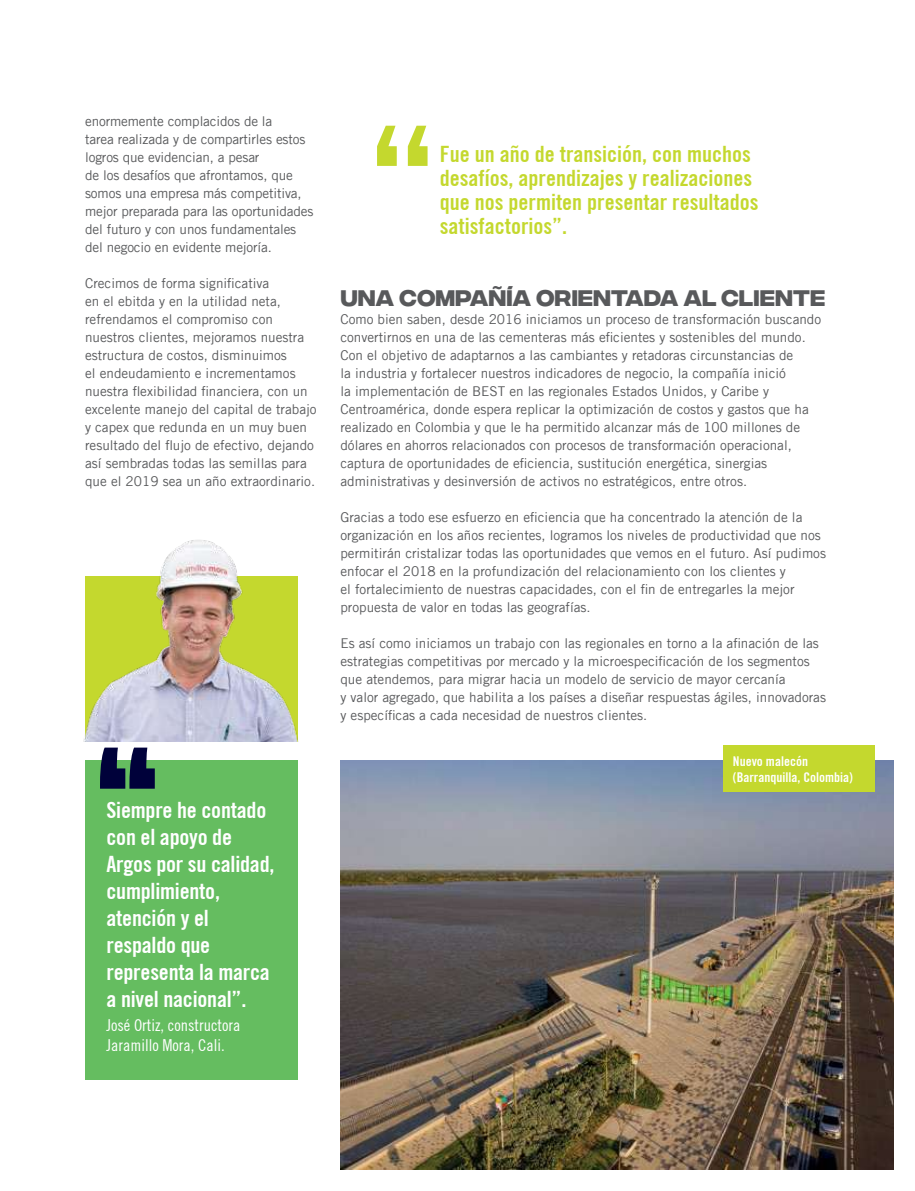
<style>
.page{position:relative;width:915px;height:1191px;background:#fff}
.page>*{position:absolute;margin:0;border:0;box-sizing:border-box;transform-origin:0 0}
.t1{font:700 condensed 22.5px/24px "Trade Gothic No.20";color:#c4d82e}
.t2{font:700 condensed 22.5px/27px "Trade Gothic No.20";letter-spacing:-.01em;color:#fff}
.t3{font:600 22.5px "Integral CF";color:#58595b}
.t4{font:condensed 16.5px/19.8px "Trade Gothic No.18";color:#fff}
.t5{font:13.5px/18px "Trade Gothic LT";color:#58595b}
.t6{font:700 condensed 13.5px/16.2px "Trade Gothic No.20";color:#fff}
</style>
<div class="page">
<img style="left:340px;top:760px;width:553px;height:409px">
<div style="left:723px;top:745px;width:151px;height:47px;background:#c4d82e"></div>
<svg style="left:377px;top:126px;width:50px;height:40px"></svg>
<div style="left:85px;top:760px;width:213px;height:320px;background:#65bd60"></div>
<svg style="left:100px;top:747px;width:55px;height:41px"></svg>
<img style="left:83px;top:540px;width:215px;height:201px">
<p class="t5" style="left:85px;top:112px;width:230px">enormemente complacidos de la<br>tarea realizada y de compartirles estos logros que evidencian, a pesar<br>de los desafíos que afrontamos, que somos una empresa más competitiva, mejor preparada para las oportunidades del futuro y con unos fundamentales del negocio en evidente mejoría.</p>
<p class="t5" style="left:85px;top:274px;width:233px">Crecimos de forma significativa<br>en el ebitda y en la utilidad neta, refrendamos el compromiso con nuestros clientes, mejoramos nuestra estructura de costos, disminuimos<br>el endeudamiento e incrementamos nuestra flexibilidad financiera, con un excelente manejo del capital de trabajo y capex que redunda en un muy buen resultado del flujo de efectivo, dejando así sembradas todas las semillas para que el 2019 sea un año extraordinario.</p>
<h1 class="t3" style="left:340px;top:285px;width:486px">UNA COMPAÑÍA ORIENTADA AL CLIENTE</h1>
<h1 class="t1" style="left:439px;top:142px;width:320px">Fue un año de transición, con muchos desafíos, aprendizajes y realizaciones que nos permiten presentar resultados satisfactorios”.</h1>
<p class="t5" style="left:340px;top:310px;width:482px">Como bien saben, desde 2016 iniciamos un proceso de transformación buscando convertirnos en una de las cementeras más eficientes y sostenibles del mundo.<br>Con el objetivo de adaptarnos a las cambiantes y retadoras circunstancias de<br>la industria y fortalecer nuestros indicadores de negocio, la compañía inició<br>la implementación de BEST en las regionales Estados Unidos, y Caribe y Centroamérica, donde espera replicar la optimización de costos y gastos que ha realizado en Colombia y que le ha permitido alcanzar más de 100 millones de dólares en ahorros relacionados con procesos de transformación operacional, captura de oportunidades de eficiencia, sustitución energética, sinergias administrativas y desinversión de activos no estratégicos, entre otros.</p>
<p class="t5" style="left:340px;top:508px;width:487px">Gracias a todo ese esfuerzo en eficiencia que ha concentrado la atención de la organización en los años recientes, logramos los niveles de productividad que nos permitirán cristalizar todas las oportunidades que vemos en el futuro. Así pudimos enfocar el 2018 en la profundización del relacionamiento con los clientes y<br>el fortalecimiento de nuestras capacidades, con el fin de entregarles la mejor propuesta de valor en todas las geografías.</p>
<p class="t5" style="left:340px;top:634px;width:487px">Es así como iniciamos un trabajo con las regionales en torno a la afinación de las estrategias competitivas por mercado y la microespecificación de los segmentos que atendemos, para migrar hacia un modelo de servicio de mayor cercanía<br>y valor agregado, que habilita a los países a diseñar respuestas ágiles, innovadoras y específicas a cada necesidad de nuestros clientes.</p>
<h1 class="t2" style="left:106px;top:796px;width:169px">Siempre he contado con el apoyo de<br>Argos por su calidad, cumplimiento, atención y el respaldo que representa la marca a nivel nacional”.</h1>
<p class="t4" style="left:106px;top:1014px;width:135px">José Ortiz, constructora<br>Jaramillo Mora, Cali.</p>
<p class="t6" style="left:732px;top:753px;width:121px">Nuevo malecón (Barranquilla, Colombia)</p>
</div>
